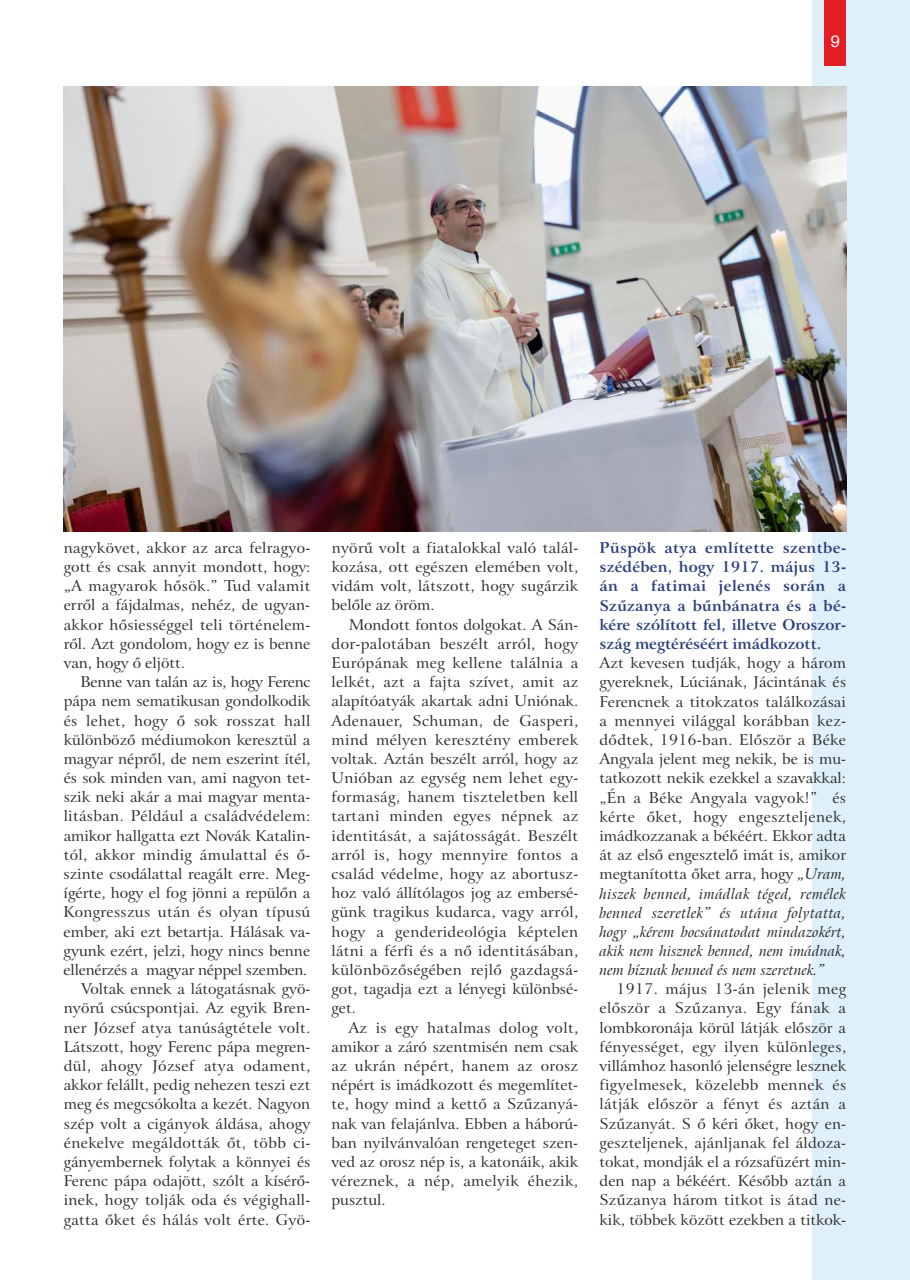
<style>
.page{position:relative;width:910px;height:1280px;background:#fff}
.page>*{position:absolute;margin:0;border:0;box-sizing:border-box;transform-origin:0 0}
.t1{font:16.5px "Aileron";color:#fefefe}
.t2{font:15px/19.2px "H Bitstream Arrus BT";color:#2b2a29;text-align:justify}
.t3{font:15px/19.2px "H Bitstream Arrus BT Italic";color:#2b2a29;text-align:justify}
.t4{font:15px/19.2px "H Bitstream Arrus BT Bold";color:#273d7d;text-align:justify}
.s1{font-family:"H Bitstream Arrus BT Italic"}
</style>
<div class="page">
<div style="left:812px;top:0;width:98px;height:1280px;background:#dff0fb"></div>
<div style="left:824px;top:0;width:22px;height:66px;background:#e31e24"></div>
<img style="left:64px;top:86px;width:782px;height:445px">
<p class="t1" style="left:830px;top:35px;width:11px">9</p>
<p class="t2" style="left:64px;top:539px;width:248px">nagykövet, akkor az arca felragyo&shy;gott és csak annyit mondott, hogy: „A magyarok hősök.” Tud valamit erről a fájdalmas, nehéz, de ugyan&shy;akkor hősiességgel teli történelem&shy;ről. Azt gondolom, hogy ez is benne van, hogy ő eljött.</p>
<p class="t2" style="left:64px;top:674px;width:248px;text-indent:17px">Benne van talán az is, hogy Ferenc pápa nem sematikusan gondolkodik és lehet, hogy ő sok rosszat hall különböző médiumokon keresztül a magyar népről, de nem eszerint ítél, és sok minden van, ami nagyon tet&shy;szik neki akár a mai magyar menta&shy;litásban. Például a családvédelem: amikor hallgatta ezt Novák Katalin&shy;tól, akkor mindig ámulattal és ő&shy;szinte csodálattal reagált erre. Meg&shy;ígérte, hogy el fog jönni a repülőn a Kongresszus után és olyan típusú ember, aki ezt betartja. Hálásak va&shy;gyunk ezért, jelzi, hogy nincs benne ellenérzés a magyar néppel szemben.</p>
<p class="t2" style="left:64px;top:981px;width:248px;text-indent:17px">Voltak ennek a látogatásnak gyö&shy;nyörű csúcspontjai. Az egyik Bren&shy;ner József atya tanúságtétele volt.<br>Látszott, hogy Ferenc pápa megren&shy;dül, ahogy József atya odament, akkor felállt, pedig nehezen teszi ezt meg és megcsókolta a kezét. Nagyon szép volt a cigányok áldása, ahogy énekelve megáldották őt, több ci&shy;gányembernek folytak a könnyei és Ferenc pápa odajött, szólt a kísérő&shy;inek, hogy tolják oda és végighall&shy;gatta őket és hálás volt érte. Gyö-</p>
<p class="t2" style="left:332px;top:539px;width:248px">nyörű volt a fiatalokkal való talál&shy;kozása, ott egészen elemében volt, vidám volt, látszott, hogy sugárzik belőle az öröm.</p>
<p class="t2" style="left:332px;top:616px;width:248px;text-indent:17px">Mondott fontos dolgokat. A Sán&shy;dor-palotában beszélt arról, hogy Európának meg kellene találnia a lelkét, azt a fajta szívet, amit az alapítóatyák akartak adni Uniónak.<br>Adenauer, Schuman, de Gasperi, mind mélyen keresztény emberek voltak. Aztán beszélt arról, hogy az Unióban az egység nem lehet egy&shy;formaság, hanem tiszteletben kell tartani minden egyes népnek az identitását, a sajátosságát. Beszélt arról is, hogy mennyire fontos a család védelme, hogy az abortusz&shy;hoz való állítólagos jog az embersé&shy;günk tragikus kudarca, vagy arról, hogy a genderideológia képtelen látni a férfi és a nő identitásában, különbözőségében rejlő gazdagsá&shy;got, tagadja ezt a lényegi különbsé&shy;get.</p>
<p class="t2" style="left:331px;top:1019px;width:248px;text-indent:17px">Az is egy hatalmas dolog volt, amikor a záró szentmisén nem csak az ukrán népért, hanem az orosz népért is imádkozott és megemlítet&shy;te, hogy mind a kettő a Szűzanyá&shy;nak van felajánlva. Ebben a háború&shy;ban nyilvánvalóan rengeteget szen&shy;ved az orosz nép is, a katonáik, akik véreznek, a nép, amelyik éhezik, pusztul.</p>
<p class="t4" style="left:600px;top:539px;width:248px">Püspök atya említette szentbe&shy;szédében, hogy 1917. május 13- án a fatimai jelenés során a Szűzanya a bűnbánatra és a bé&shy;kére szólított fel, illetve Oroszor&shy;szág megtéréséért imádkozott.</p>
<p class="t2" style="left:599px;top:655px;width:248px">Azt kevesen tudják, hogy a három gyereknek, Lúciának, Jácintának és Ferencnek a titokzatos találkozásai a mennyei világgal korábban kez&shy;dődtek, 1916-ban. Először a Béke Angyala jelent meg nekik, be is mu&shy;tatkozott nekik ezekkel a szavakkal: „Én a Béke Angyala vagyok!” és kérte őket, hogy engeszteljenek, imádkozzanak a békéért. Ekkor adta át az első engesztelő imát is, amikor megtanította őket arra, hogy <span class="s1">„Uram,</span></p>
<p class="t3" style="left:599px;top:885px;width:248px">hiszek benned, imádlak téged, remélek benned szeretlek” és utána folytatta, hogy „kérem bocsánatodat mindazokért, akik nem hisznek benned, nem imádnak, nem bíznak benned és nem szeretnek.”</p>
<p class="t2" style="left:599px;top:981px;width:248px;text-indent:17px">1917. május 13-án jelenik meg először a Szűzanya. Egy fának a lombkoronája körül látják először a fényességet, egy ilyen különleges, villámhoz hasonló jelenségre lesznek figyelmesek, közelebb mennek és látják először a fényt és aztán a Szűzanyát. S ő kéri őket, hogy en&shy;geszteljenek, ajánljanak fel áldoza&shy;tokat, mondják el a rózsafüzért min&shy;den nap a békéért. Később aztán a Szűzanya három titkot is átad ne&shy;kik, többek között ezekben a titkok-</p>
</div>
